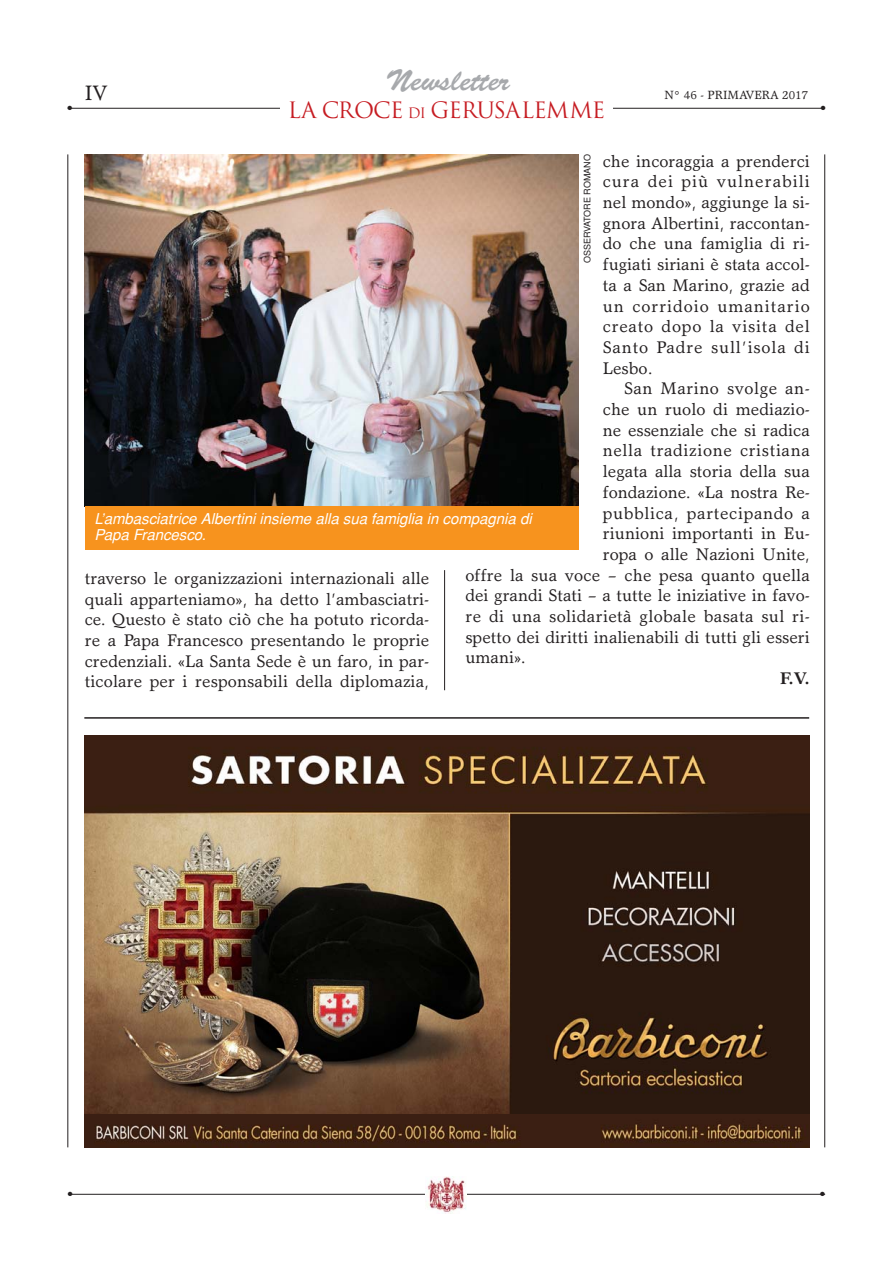
<style>
.page{position:relative;width:893px;height:1263px;background:#fff}
.page>*{position:absolute;margin:0;border:0;box-sizing:border-box;transform-origin:0 0}
.t1{font:30px "Brush Script";color:#a7a9ac}
.t2{font:21.9px "Trajan";letter-spacing:-.04em;color:#c61c22}
.t3{font:21px "Garth Graphic";color:#231f20}
.t4{font:16.95px/20.7px "Garth Graphic";letter-spacing:.005em;color:#231f20;text-align:justify}
.t5{font:16.95px "Garth Graphic";letter-spacing:.035em;color:#231f20}
.t6{font:16.95px "Garth Graphic";letter-spacing:.03em;color:#231f20}
.t7{font:700 16.95px "Garth Graphic";color:#231f20}
.t8{font:italic 15px/16.5px "Helvetica";color:#fff}
.t9{font:12px "Garth Graphic";color:#231f20}
.t10{font:9px "Helvetica";color:#231f20}
.t11{font:6px "Zapf Dingbats";color:#231f20}
.s1{font-size:14.1px}
</style>
<div class="page">
<hr style="left:68px;top:154px;width:1px;height:993px;background:#231f20">
<hr style="left:824px;top:154px;width:1px;height:993px;background:#231f20">
<hr style="left:68px;top:108px;width:757px;height:1px;background:#231f20">
<div style="left:280px;top:101px;width:333px;height:23px;background:#fff"></div>
<hr style="left:68px;top:1194px;width:757px;height:1px;background:#231f20">
<img style="left:426px;top:1176px;width:41px;height:37px">
<hr style="left:444px;top:570px;width:1px;height:120px;background:#231f20">
<img style="left:85px;top:154px;width:494px;height:352px">
<hr style="left:84px;top:717px;width:725px;height:2px;background:#231f20">
<img style="left:84px;top:736px;width:725px;height:379px">
<svg style="left:84px;top:1115px;width:725px;height:32px;background:#4a2d1c"></svg>
<div style="left:85px;top:507px;width:494px;height:43px;background:#f7931e"></div>
<h1 class="t1" style="left:386px;top:72px;width:125px">Newsletter</h1>
<p class="t3" style="left:85px;top:85px;width:24px">IV</p>
<p class="t9" style="left:664px;top:91px;width:145px">N° 46 - PRIMAVERA 2017</p>
<p class="t2" style="left:288px;top:97px;width:319px">LA CROCE <span class="s1">DI</span> GERUSALEMME</p>
<p class="t11" style="left:67px;top:106px;width:6px">●</p>
<p class="t11" style="left:821px;top:105px;width:6px">●</p>
<p class="t4" style="left:603px;top:152px;width:209px">che incoraggia a prenderci cura dei più vulnerabili nel mondo», aggiunge la si&shy;gnora Albertini, raccontan&shy;do che una famiglia di ri&shy;fugiati siriani è stata accol&shy;ta a San Marino, grazie ad un corridoio umanitario creato dopo la visita del Santo Padre sull’isola di Lesbo.</p>
<p class="t6" style="left:624px;top:382px;width:187px">San Marino svolge an-</p>
<p class="t4" style="left:603px;top:401px;width:209px">che un ruolo di mediazio-</p>
<p class="t4" style="left:603px;top:421px;width:209px">ne essenziale che si radica</p>
<p class="t5" style="left:603px;top:444px;width:209px">nella tradizione cristiana</p>
<p class="t4" style="left:603px;top:463px;width:209px">legata alla storia della sua</p>
<p class="t4" style="left:603px;top:483px;width:209px">fondazione. «La nostra Re-</p>
<p class="t5" style="left:603px;top:506px;width:209px">pubblica, partecipando a</p>
<p class="t4" style="left:603px;top:525px;width:209px">riunioni importanti in Eu-</p>
<p class="t4" style="left:603px;top:546px;width:209px">ropa o alle Nazioni Unite,</p>
<p class="t4" style="left:465px;top:566px;width:346px">offre la sua voce – che pesa quanto quella</p>
<p class="t4" style="left:465px;top:587px;width:346px">dei grandi Stati – a tutte le iniziative in favo-</p>
<p class="t4" style="left:465px;top:608px;width:346px">re di una solidarietà globale basata sul ri-</p>
<p class="t4" style="left:465px;top:628px;width:346px">spetto dei diritti inalienabili di tutti gli esseri</p>
<p class="t4" style="left:465px;top:649px;width:62px">umani».</p>
<p class="t7" style="left:780px;top:672px;width:32px">F.V.</p>
<p class="t10" style="left:584px;top:263px;width:110px;rotate:-90deg">OSSERVATORE ROMANO</p>
<p class="t8" style="left:95px;top:512px;width:442px">L’ambasciatrice Albertini insieme alla sua famiglia in compagnia di<br>Papa Francesco.</p>
<p class="t4" style="left:85px;top:569px;width:346px">traverso le organizzazioni internazionali alle quali apparteniamo», ha detto l’ambasciatri&shy;ce. Questo è stato ciò che ha potuto ricorda&shy;re a Papa Francesco presentando le proprie credenziali. «La Santa Sede è un faro, in par&shy;ticolare per i responsabili della diplomazia,</p>
<p class="t11" style="left:68px;top:1191px;width:6px">●</p>
<p class="t11" style="left:820px;top:1191px;width:6px">●</p>
</div>
